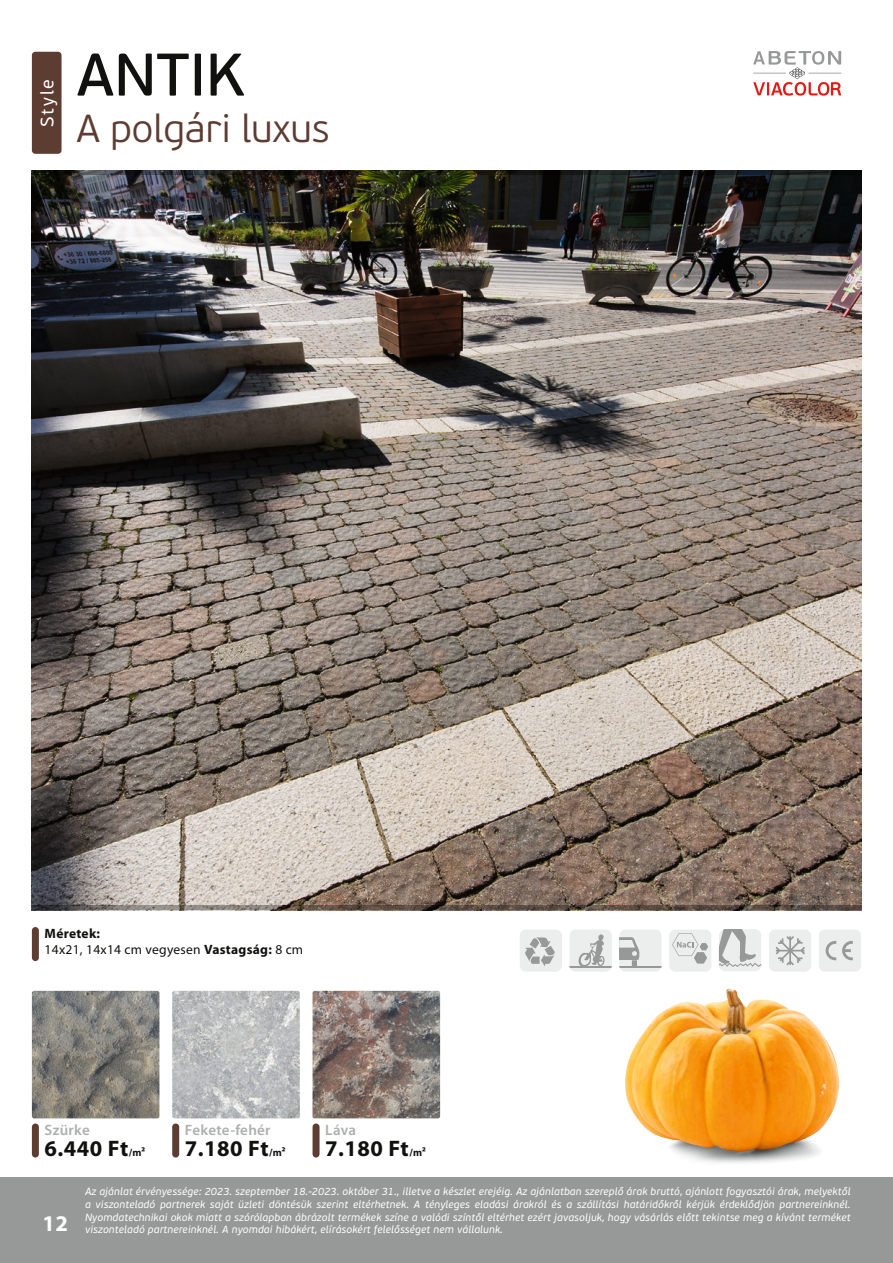
<style>
.page{position:relative;width:893px;height:1263px;background:#fff}
.page>*{position:absolute;margin:0;border:0;box-sizing:border-box;transform-origin:0 0}
.Név{font:60px "PF Beau Sans Pro Bbook";color:#11110f}
.Style_szlógen{font:300 39px "PF Beau Sans Pro";color:#5d3c32}
.tbl_ár{font:700 22.5px "Myriad Pro";letter-spacing:.02em;color:#11110f}
.tipus{font:18px "PF Beau Sans Pro";letter-spacing:.1em;color:#fff}
.Szín{font:600 15px "Myriad Pro";letter-spacing:.02em;color:#adafaf}
.t1{font:13.5px/16.2px "Myriad Pro";letter-spacing:.02em;color:#11110f}
.t2{font:italic 10.5px "PF Beau Sans Pro";letter-spacing:.02em;color:#fff}
.s1{font-weight:700}
.s2{font-size:10.5px}
</style>
<div class="page">
<img style="left:32px;top:174px;width:829px;height:732px">
<img style="left:615px;top:1151px;width:228px;height:27px">
<img style="left:625px;top:988px;width:214px;height:163px">
<svg style="left:32px;top:170px;width:829px;height:4px"></svg>
<svg style="left:32px;top:906px;width:829px;height:4px"></svg>
<div style="left:0;top:1178px;width:893px;height:85px;background:#979998"></div>
<div style="left:32px;top:927px;width:7px;height:34px;background:#5d3c32;border-radius:3px"></div>
<img style="left:32px;top:991px;width:127px;height:127px">
<img style="left:172px;top:991px;width:128px;height:127px">
<img style="left:313px;top:991px;width:127px;height:127px">
<div style="left:32px;top:1123px;width:7px;height:34px;background:#5d3c32;border-radius:3px"></div>
<div style="left:172px;top:1123px;width:7px;height:34px;background:#5d3c32;border-radius:3px"></div>
<div style="left:313px;top:1123px;width:7px;height:34px;background:#5d3c32;border-radius:3px"></div>
<svg style="left:520px;top:930px;width:42px;height:42px"></svg>
<svg style="left:569px;top:930px;width:43px;height:42px"></svg>
<svg style="left:619px;top:930px;width:43px;height:42px"></svg>
<svg style="left:669px;top:930px;width:42px;height:42px"></svg>
<svg style="left:719px;top:929px;width:42px;height:42px"></svg>
<svg style="left:769px;top:930px;width:42px;height:42px"></svg>
<svg style="left:819px;top:930px;width:42px;height:42px"></svg>
<div style="left:32px;top:52px;width:30px;height:102px;background:#5d3c32;border-radius:3px"></div>
<svg style="left:753px;top:51px;width:88px;height:45px"></svg>
<p class="tipus" style="left:37px;top:127px;width:49px;rotate:-90deg">Style</p>
<p class="Név" style="left:77px;top:41px;width:169px">ANTIK</p>
<p class="Style_szlógen" style="left:77px;top:107px;width:254px">A polgári luxus</p>
<p class="t1" style="left:45px;top:925px;width:260px"><span class="s1">Méretek:<br></span>14x21, 14x14 cm vegyesen <span class="s1">Vastagság:</span> 8 cm</p>
<p class="Szín" style="left:45px;top:1120px;width:47px">Szürke</p>
<p class="tbl_ár" style="left:45px;top:1133px;width:102px">6.440 Ft<span class="s2">/m²</span></p>
<p class="Szín" style="left:185px;top:1120px;width:87px">Fekete-fehér</p>
<p class="tbl_ár" style="left:185px;top:1133px;width:102px">7.180 Ft<span class="s2">/m²</span></p>
<p class="Szín" style="left:325px;top:1120px;width:32px">Láva</p>
<p class="tbl_ár" style="left:325px;top:1133px;width:102px">7.180 Ft<span class="s2">/m²</span></p>
<p class="t2" style="left:85px;top:1186px;width:767px">Az ajánlat érvényessége: 2023. szeptember 18.-2023. október 31., illetve a készlet erejéig. Az ajánlatban szereplő árak bruttó, ajánlott fogyasztói árak, melyektől</p>
<p class="t2" style="left:85px;top:1198px;width:767px">a viszonteladó partnerek saját üzleti döntésük szerint eltérhetnek. A tényleges eladási árakról és a szállítási határidőkről kérjük érdeklődjön partnereinknél.</p>
<p class="t2" style="left:85px;top:1211px;width:767px">Nyomdatechnikai okok miatt a szórólapban ábrázolt termékek színe a valódi színtől eltérhet ezért javasoljuk, hogy vásárlás előtt tekintse meg a kívánt terméket</p>
<p class="t2" style="left:43px;top:1223px;width:462px"><sup>12</sup> viszonteladó partnereinknél. A nyomdai hibákért, elírásokért felelősséget nem vállalunk.</p>
</div>
